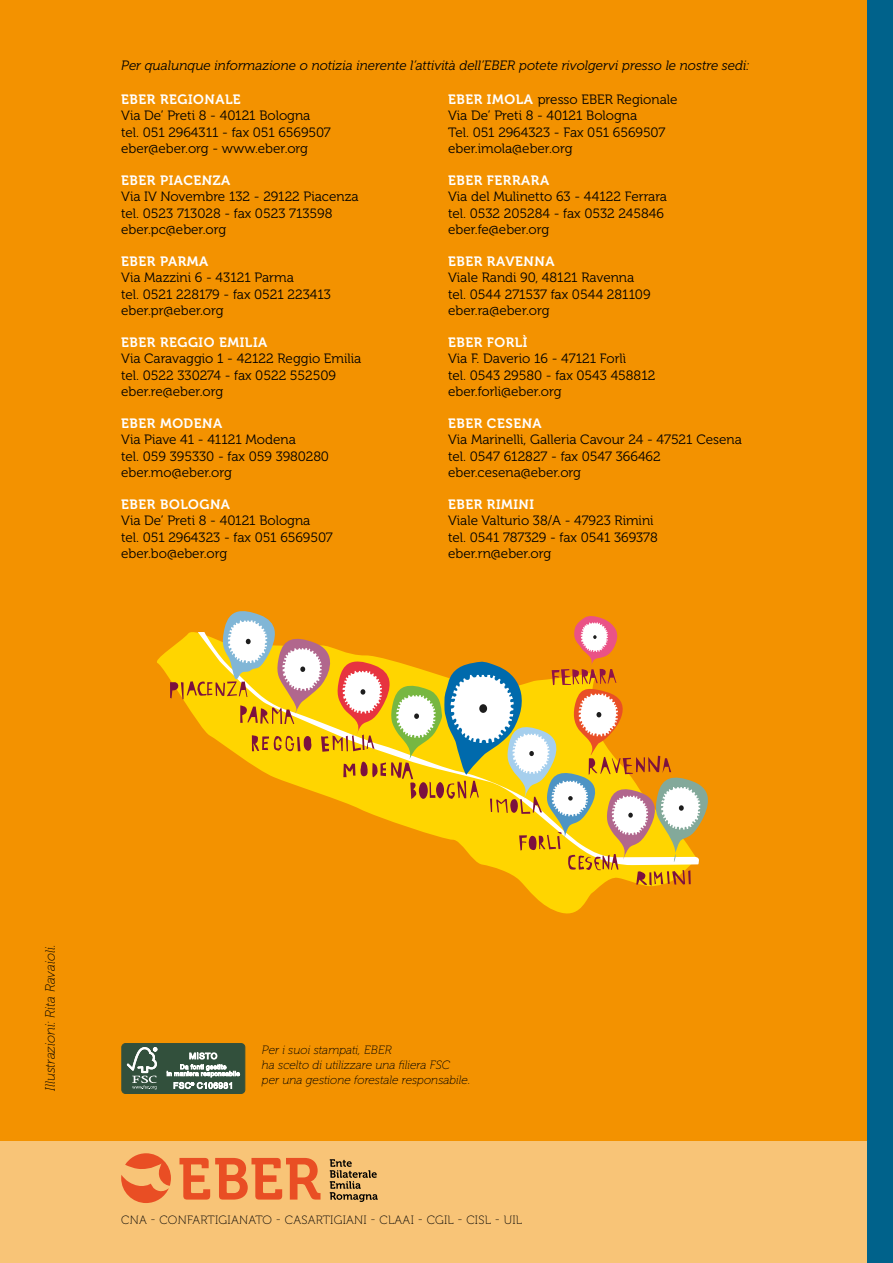
<style>
.page{position:relative;width:893px;height:1263px;background:#f39200}
.page>*{position:absolute;margin:0;border:0;box-sizing:border-box;transform-origin:0 0}
.t1{font:13.5px/16.5px "Museo 300";color:#000}
.t2{font:13.5px "Museo 700";letter-spacing:.04em;color:#fff}
.t3{font:italic 13.5px "Museo 300";color:#000}
.t4{font:italic 13.5px "Museo 100";color:#000}
.t5{font:italic 12px/15px "Museo 100";color:#000}
.t6{font:12px "Museo 100";letter-spacing:.02em;color:#000}
.s1{font-family:"Museo 700";color:#fff}
</style>
<div class="page">
<div style="left:0;top:1142px;width:893px;height:121px;background:#f8c477"></div>
<div style="left:867px;top:0;width:26px;height:1263px;background:#00628b"></div>
<svg style="left:121px;top:1153px;width:50px;height:50px"></svg>
<svg style="left:179px;top:1158px;width:141px;height:41px"></svg>
<svg style="left:330px;top:1159px;width:48px;height:43px"></svg>
<div style="left:122px;top:1043px;width:123px;height:50px;background:#32503c;border-radius:4px"></div>
<div style="left:121px;top:1043px;width:124px;height:51px;border:1px solid #32503c;border-radius:4px"></div>
<svg style="left:127px;top:1047px;width:30px;height:42px"></svg>
<svg style="left:167px;top:1052px;width:73px;height:37px"></svg>
<svg style="left:157px;top:649px;width:494px;height:265px"></svg>
<svg style="left:170px;top:611px;width:538px;height:275px"></svg>
<p class="t3" style="left:121px;top:58px;width:629px">Per qualunque informazione o notizia inerente l’attività dell’EBER potete rivolgervi presso le nostre sedi:</p>
<p class="t2" style="left:121px;top:91px;width:121px">EBER REGIONALE</p>
<p class="t1" style="left:121px;top:108px;width:211px">Via De’ Preti 8 - 40121 Bologna tel. 051 2964311 - fax 051 6569507 eber@eber.org - www.eber.org</p>
<p class="t2" style="left:121px;top:172px;width:111px">EBER PIACENZA</p>
<p class="t1" style="left:121px;top:189px;width:239px">Via IV Novembre 132 - 29122 Piacenza tel. 0523 713028 - fax 0523 713598 eber.pc@eber.org</p>
<p class="t2" style="left:121px;top:253px;width:88px">EBER PARMA</p>
<p class="t1" style="left:121px;top:270px;width:211px">Via Mazzini 6 - 43121 Parma<br>tel. 0521 228179 - fax 0521 223413 eber.pr@eber.org</p>
<p class="t2" style="left:121px;top:334px;width:148px">EBER REGGIO EMILIA</p>
<p class="t1" style="left:121px;top:351px;width:242px">Via Caravaggio 1 - 42122 Reggio Emilia tel. 0522 330274 - fax 0522 552509 eber.re@eber.org</p>
<p class="t2" style="left:121px;top:415px;width:103px">EBER MODENA</p>
<p class="t1" style="left:121px;top:432px;width:209px">Via Piave 41 - 41121 Modena<br>tel. 059 395330 - fax 059 3980280 eber.mo@eber.org</p>
<p class="t2" style="left:121px;top:496px;width:110px">EBER BOLOGNA</p>
<p class="t1" style="left:121px;top:512px;width:213px">Via De’ Preti 8 - 40121 Bologna<br>tel. 051 2964323 - fax 051 6569507 eber.bo@eber.org</p>
<p class="t1" style="left:448px;top:91px;width:231px"><span class="s1">EBER IMOLA</span> presso EBER Regionale<br>Via De’ Preti 8 - 40121 Bologna<br>Tel. 051 2964323 - Fax 051 6569507 eber.imola@eber.org</p>
<p class="t2" style="left:448px;top:172px;width:103px">EBER FERRARA</p>
<p class="t1" style="left:448px;top:188px;width:220px">Via del Mulinetto 63 - 44122 Ferrara tel. 0532 205284 - fax 0532 245846 eber.fe@eber.org</p>
<p class="t2" style="left:448px;top:253px;width:108px">EBER RAVENNA</p>
<p class="t1" style="left:448px;top:269px;width:204px">Viale Randi 90, 48121 Ravenna tel. 0544 271537 fax 0544 281109 eber.ra@eber.org</p>
<p class="t2" style="left:448px;top:334px;width:81px">EBER FORLÌ</p>
<p class="t1" style="left:448px;top:350px;width:209px">Via F. Daverio 16 - 47121 Forlì<br>tel. 0543 29580 - fax 0543 458812 eber.forli@eber.org</p>
<p class="t2" style="left:448px;top:415px;width:95px">EBER CESENA</p>
<p class="t1" style="left:448px;top:431px;width:295px">Via Marinelli, Galleria Cavour 24 - 47521 Cesena tel. 0547 612827 - fax 0547 366462 eber.cesena@eber.org</p>
<p class="t2" style="left:448px;top:496px;width:88px">EBER RIMINI</p>
<p class="t1" style="left:448px;top:512px;width:211px">Viale Valturio 38/A - 47923 Rimini tel. 0541 787329 - fax 0541 369378 eber.rn@eber.org</p>
<p class="t4" style="left:43px;top:1091px;width:148px;rotate:-90deg">Illustrazioni: Rita Ravaioli.</p>
<p class="t5" style="left:262px;top:1043px;width:210px">Per i suoi stampati, EBER<br>ha scelto di utilizzare una filiera FSC<br>per una gestione forestale responsabile.</p>
<p class="t6" style="left:121px;top:1213px;width:402px">CNA - CONFARTIGIANATO - CASARTIGIANI - CLAAI - CGIL - CISL - UIL</p>
</div>
